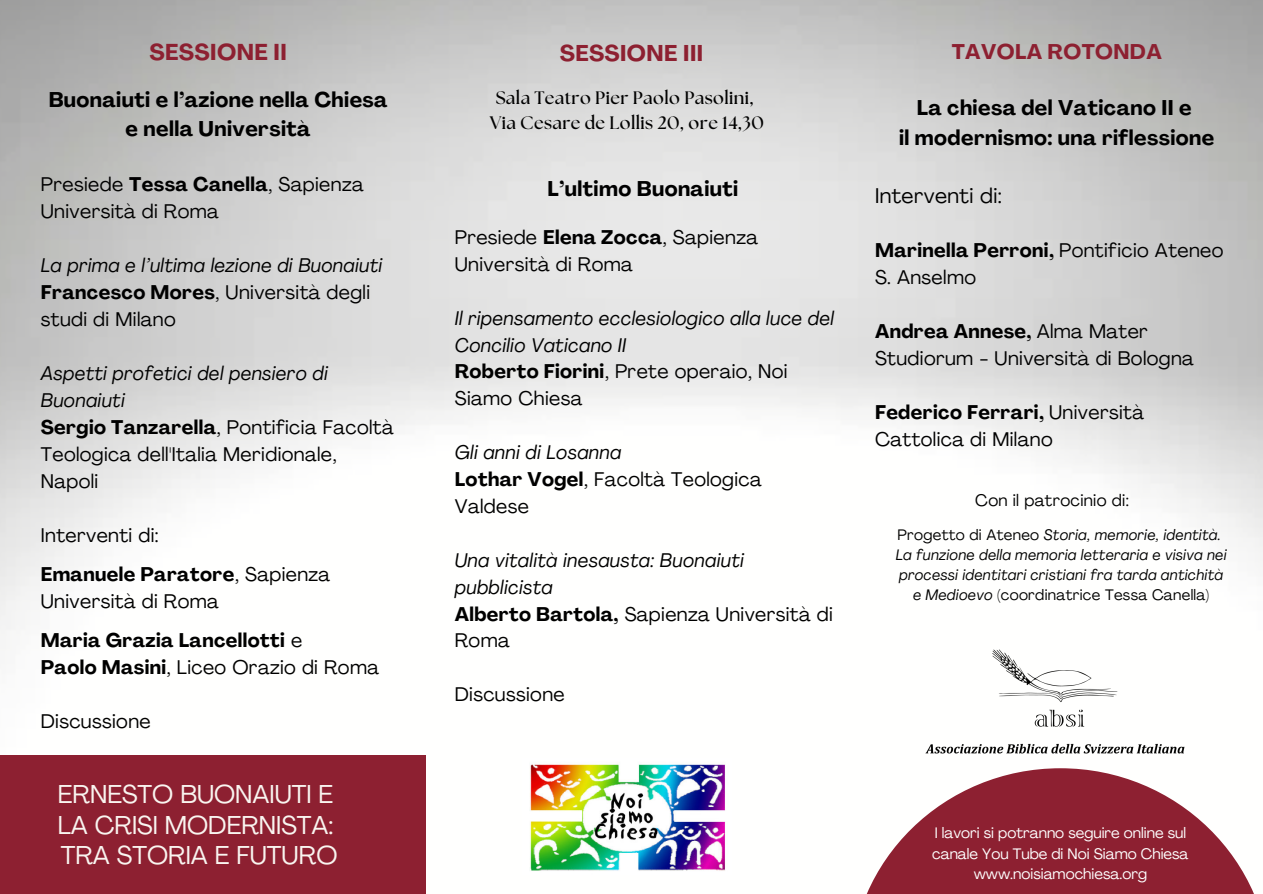
<style>
.page{position:relative;width:1263px;height:894px;background:#fff}
.page>*{position:absolute;margin:0;border:0;box-sizing:border-box;transform-origin:0 0}
.t1{font:25.5px/30.3px "Agrandir";color:#f9f5f0}
.t2{font:700 22.65px "Agrandir";letter-spacing:.02em;color:#8d2031}
.t3{font:700 22.5px "Agrandir";letter-spacing:.02em;color:#8d2031}
.t4{font:700 21px/29.2px "Agrandir";letter-spacing:.02em;color:#000;text-align:center}
.t5{font:700 21px "Agrandir";letter-spacing:.02em;color:#8d2031}
.t6{font:21px "Agrandir";letter-spacing:.02em;color:#000}
.t7{font:19.5px/27px "Agrandir";letter-spacing:.02em;color:#000}
.t8{font:italic 19.5px/26.8px "Agrandir";letter-spacing:.02em;color:#000}
.t9{font:700 19.5px/27px "Agrandir";letter-spacing:.02em;color:#000}
.t10{font:700 18px/24.8px "The Seasons";letter-spacing:.02em;color:#000;text-align:center}
.t11{font:16.5px "Agrandir";letter-spacing:.02em;color:#000}
.t12{font:italic 15px/20.2px "Agrandir";letter-spacing:.02em;color:#000;text-align:center}
.t13{font:15px/20.2px "Agrandir";color:#fff;text-align:center}
.s1{font-weight:700}
.s2{font-weight:700;font-style:normal}
.s3{font-style:normal}
.s4{font-style:italic}
.s5{font-weight:400}
</style>
<div class="page">
<img style="left:0;top:0;width:1263px;height:893px">
<div style="left:0;top:755px;width:425px;height:138px;background:#8d2031"></div>
<img style="left:522px;top:758px;width:210px;height:116px">
<svg style="left:850px;top:768px;width:413px;height:125px;fill:#8d2031"></svg>
<img style="left:910px;top:623px;width:293px;height:175px">
<p class="t2" style="left:149px;top:43px;width:139px">SESSIONE II</p>
<h2 class="t4" style="left:49px;top:87px;width:340px">Buonaiuti e l’azione nella Chiesa e nella Università</h2>
<h3 class="t7" style="left:41px;top:172px;width:324px">Presiede <span class="s1">Tessa Canella</span>, Sapienza<br>Università di Roma</h3>
<h4 class="t8" style="left:41px;top:253px;width:343px">La prima e l’ultima lezione di Buonaiuti<br><span class="s2">Francesco Mores</span><span class="s3">, Università degli studi di Milano</span></h4>
<h6 class="t7" style="left:41px;top:361px;width:354px"><span class="s4">Aspetti profetici del pensiero di<br>Buonaiuti<br></span><span class="s1">Sergio Tanzarella</span>, Pontificia Facoltà<br>Teologica dell'Italia Meridionale,<br>Napoli</h6>
<h6 class="t7" style="left:41px;top:523px;width:119px">Interventi di:</h6>
<h6 class="t7" style="left:41px;top:562px;width:291px"><span class="s1">Emanuele Paratore</span>, Sapienza<br>Università di Roma</h6>
<p class="t9" style="left:41px;top:628px;width:340px">Maria Grazia Lancellotti <span class="s5">e<br></span>Paolo Masini<span class="s5">, Liceo Orazio di Roma</span></p>
<p class="t7" style="left:41px;top:709px;width:111px">Discussione</p>
<h6 class="t1" style="left:58px;top:781px;width:281px">ERNESTO BUONAIUTI E<br>LA CRISI MODERNISTA:<br>TRA STORIA E FUTURO</h6>
<h6 class="t3" style="left:560px;top:44px;width:145px">SESSIONE III</h6>
<h6 class="t10" style="left:490px;top:87px;width:276px">Sala Teatro Pier Paolo Pasolini,<br>Via Cesare de Lollis 20, ore 14,30</h6>
<h6 class="t4" style="left:547px;top:176px;width:192px">L’ultimo Buonaiuti</h6>
<h6 class="t7" style="left:455px;top:226px;width:305px">Presiede <span class="s1">Elena Zocca</span>, Sapienza<br>Università di Roma</h6>
<h6 class="t8" style="left:455px;top:306px;width:381px">Il ripensamento ecclesiologico alla luce del<br>Concilio Vaticano II<br><span class="s2">Roberto Fiorini</span><span class="s3">, Prete operaio, Noi<br>Siamo Chiesa</span></h6>
<h6 class="t7" style="left:455px;top:441px;width:308px"><span class="s4">Gli anni di Losanna<br></span><span class="s1">Lothar Vogel</span>, Facoltà Teologica<br>Valdese</h6>
<h6 class="t8" style="left:455px;top:548px;width:380px">Una vitalità inesausta: Buonaiuti pubblicista<br><span class="s2">Alberto Bartola,</span> <span class="s3">Sapienza Università di<br>Roma</span></h6>
<p class="t7" style="left:455px;top:682px;width:111px">Discussione</p>
<h6 class="t5" style="left:952px;top:43px;width:212px">TAVOLA ROTONDA</h6>
<h6 class="t4" style="left:899px;top:95px;width:317px">La chiesa del Vaticano II e<br>il modernismo: una riflessione</h6>
<h1 class="t6" style="left:875px;top:187px;width:128px">Interventi di:</h1>
<h2 class="t7" style="left:875px;top:239px;width:350px"><span class="s1">Marinella Perroni,</span> Pontificio Ateneo<br>S. Anselmo</h2>
<h5 class="t7" style="left:875px;top:320px;width:320px"><span class="s1">Andrea Annese,</span> Alma Mater<br>Studiorum - Università di Bologna</h5>
<h3 class="t7" style="left:875px;top:401px;width:270px"><span class="s1">Federico Ferrari,</span> Università<br>Cattolica di Milano</h3>
<h6 class="t11" style="left:975px;top:493px;width:155px">Con il patrocinio di:</h6>
<p class="t12" style="left:897px;top:525px;width:325px"><span class="s3">Progetto di Ateneo</span> Storia, memorie, identità.</p>
<p class="t12" style="left:896px;top:546px;width:332px">La funzione della memoria letteraria e visiva nei processi identitari cristiani fra tarda antichità e Medioevo <span class="s3">(coordinatrice Tessa Canella)</span></p>
<h6 class="t13" style="left:932px;top:824px;width:258px">I lavori si potranno seguire online sul canale You Tube di Noi Siamo Chiesa www.noisiamochiesa.org</h6>
</div>
